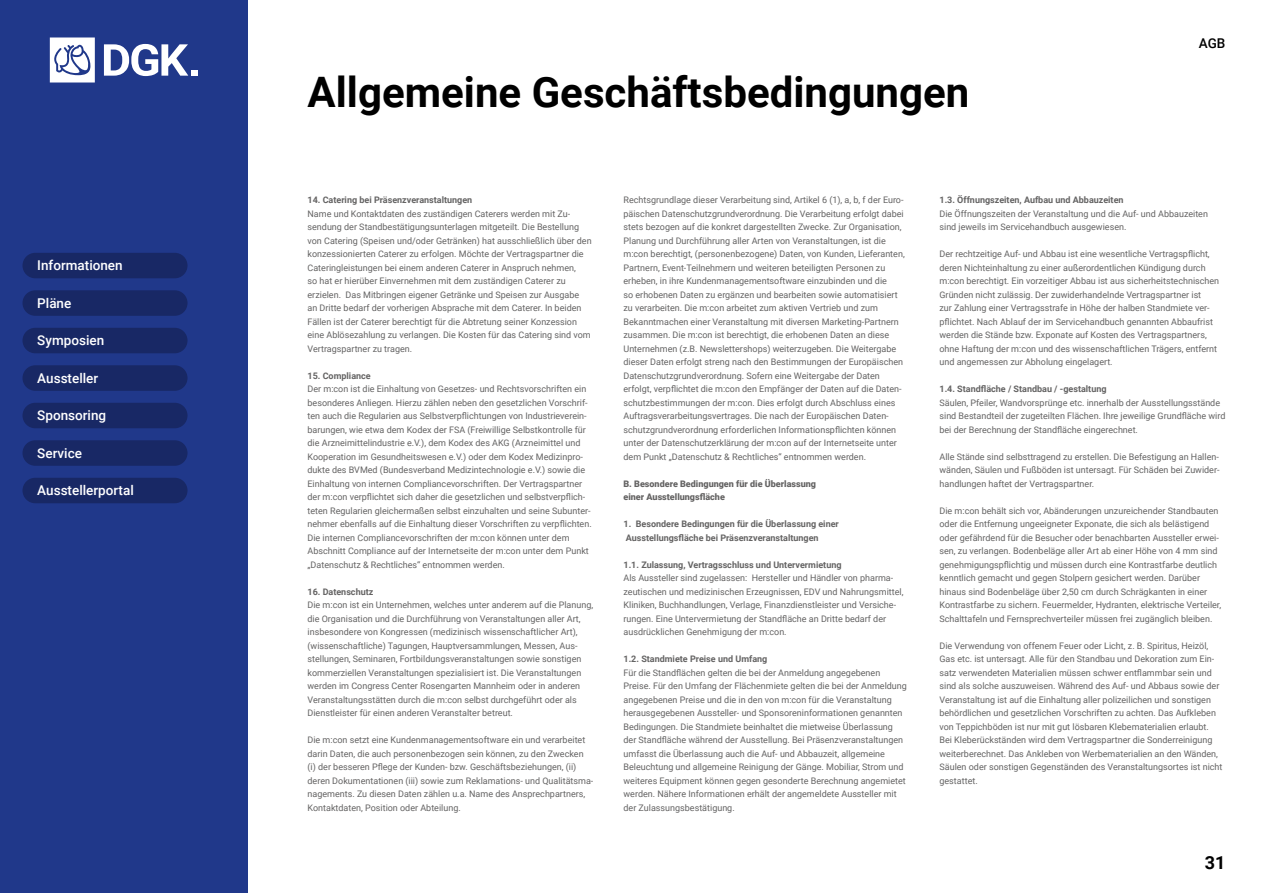
<style>
.page{position:relative;width:1263px;height:893px;background:#fff}
.page>*{position:absolute;margin:0;border:0;box-sizing:border-box;transform-origin:0 0}
.t1{font:700 42px "Roboto";color:#000}
.t2{font:700 18px "Roboto";color:#000}
.t3{font:500 13.5px "Roboto";color:#fff}
.t4{font:500 13.5px "Roboto";color:#000}
.t5{font:9px/13.5px "Roboto";color:#646363}
.t6{font:700 9px/13.5px "Roboto";color:#646363}
.t7{font:900 9px/13.5px "Roboto";color:#646363}
</style>
<div class="page">
<div style="left:0;top:0;width:248px;height:893px;background:#20388a"></div>
<svg style="left:50px;top:38px;width:45px;height:44px;background:#d5dae9"></svg>
<div style="left:191px;top:70px;width:7px;height:6px;background:#fff"></div>
<svg style="left:104px;top:44px;width:84px;height:32px"></svg>
<div style="left:22px;top:253px;width:166px;height:25px;background:#182865;border-radius:13px"></div>
<div style="left:22px;top:328px;width:166px;height:25px;background:#182865;border-radius:13px"></div>
<div style="left:22px;top:290px;width:166px;height:26px;background:#182865;border-radius:13px"></div>
<div style="left:22px;top:365px;width:166px;height:26px;background:#182865;border-radius:13px"></div>
<div style="left:22px;top:403px;width:166px;height:25px;background:#182865;border-radius:13px"></div>
<div style="left:22px;top:440px;width:166px;height:26px;background:#182865;border-radius:13px"></div>
<div style="left:22px;top:478px;width:166px;height:25px;background:#182865;border-radius:13px"></div>
<h3 class="t3" style="left:37px;top:256px;width:87px">Informationen</h3>
<h3 class="t3" style="left:37px;top:293px;width:36px">Pläne</h3>
<h3 class="t3" style="left:37px;top:331px;width:68px">Symposien</h3>
<h3 class="t3" style="left:37px;top:368px;width:62px">Aussteller</h3>
<h3 class="t3" style="left:37px;top:406px;width:70px">Sponsoring</h3>
<h3 class="t3" style="left:37px;top:443px;width:46px">Service</h3>
<h3 class="t3" style="left:37px;top:481px;width:98px">Ausstellerportal</h3>
<h1 class="t1" style="left:308px;top:62px;width:663px">Allgemeine Geschäftsbedingungen</h1>
<h3 class="t4" style="left:1199px;top:33px;width:28px">AGB</h3>
<p class="t6" style="left:308px;top:193px;width:166px">14. Catering bei Präsenzveranstaltungen</p>
<p class="t5" style="left:308px;top:206px;width:286px">Name und Kontaktdaten des zuständigen Caterers werden mit Zu&shy;sendung der Standbestätigungsunterlagen mitgeteilt. Die Bestellung von Catering (Speisen und/oder Getränken) hat ausschließlich über den konzessionierten Caterer zu erfolgen. Möchte der Vertragspartner die Cateringleistungen bei einem anderen Caterer in Anspruch nehmen,<br>so hat er hierüber Einvernehmen mit dem zuständigen Caterer zu erzielen. Das Mitbringen eigener Getränke und Speisen zur Ausgabe<br>an Dritte bedarf der vorherigen Absprache mit dem Caterer. In beiden Fällen ist der Caterer berechtigt für die Abtretung seiner Konzession eine Ablösezahlung zu verlangen. Die Kosten für das Catering sind vom Vertragspartner zu tragen.</p>
<p class="t6" style="left:308px;top:368px;width:65px">15. Compliance</p>
<p class="t5" style="left:308px;top:382px;width:286px">Der m:con ist die Einhaltung von Gesetzes- und Rechtsvorschriften ein besonderes Anliegen. Hierzu zählen neben den gesetzlichen Vorschrif&shy;ten auch die Regularien aus Selbstverpflichtungen von Industrieverein&shy;barungen, wie etwa dem Kodex der FSA (Freiwillige Selbstkontrolle für die Arzneimittelindustrie e.V.), dem Kodex des AKG (Arzneimittel und Kooperation im Gesundheitswesen e.V.) oder dem Kodex Medizinpro&shy;dukte des BVMed (Bundesverband Medizintechnologie e.V.) sowie die Einhaltung von internen Compliancevorschriften. Der Vertragspartner der m:con verpflichtet sich daher die gesetzlichen und selbstverpflich&shy;teten Regularien gleichermaßen selbst einzuhalten und seine Subunter&shy;nehmer ebenfalls auf die Einhaltung dieser Vorschriften zu verpflichten.<br>Die internen Compliancevorschriften der m:con können unter dem Abschnitt Compliance auf der Internetseite der m:con unter dem Punkt „Datenschutz &amp; Rechtliches“ entnommen werden.</p>
<p class="t6" style="left:308px;top:584px;width:67px">16. Datenschutz</p>
<p class="t5" style="left:308px;top:598px;width:287px">Die m:con ist ein Unternehmen, welches unter anderem auf die Planung, die Organisation und die Durchführung von Veranstaltungen aller Art, insbesondere von Kongressen (medizinisch wissenschaftlicher Art), (wissenschaftliche) Tagungen, Hauptversammlungen, Messen, Aus&shy;stellungen, Seminaren, Fortbildungsveranstaltungen sowie sonstigen kommerziellen Veranstaltungen spezialisiert ist. Die Veranstaltungen werden im Congress Center Rosengarten Mannheim oder in anderen Veranstaltungsstätten durch die m:con selbst durchgeführt oder als Dienstleister für einen anderen Veranstalter betreut.</p>
<p class="t5" style="left:308px;top:733px;width:287px">Die m:con setzt eine Kundenmanagementsoftware ein und verarbeitet darin Daten, die auch personenbezogen sein können, zu den Zwecken (i) der besseren Pflege der Kunden- bzw. Geschäftsbeziehungen, (ii) deren Dokumentationen (iii) sowie zum Reklamations- und Qualitätsma&shy;nagements. Zu diesen Daten zählen u.a. Name des Ansprechpartners, Kontaktdaten, Position oder Abteilung.</p>
<p class="t5" style="left:623px;top:193px;width:283px">Rechtsgrundlage dieser Verarbeitung sind, Artikel 6 (1), a, b, f der Euro&shy;päischen Datenschutzgrundverordnung. Die Verarbeitung erfolgt dabei stets bezogen auf die konkret dargestellten Zwecke. Zur Organisation, Planung und Durchführung aller Arten von Veranstaltungen, ist die m:con berechtigt, (personenbezogene) Daten, von Kunden, Lieferanten, Partnern, Event-Teilnehmern und weiteren beteiligten Personen zu erheben, in ihre Kundenmanagementsoftware einzubinden und die<br>so erhobenen Daten zu ergänzen und bearbeiten sowie automatisiert zu verarbeiten. Die m:con arbeitet zum aktiven Vertrieb und zum Bekanntmachen einer Veranstaltung mit diversen Marketing-Partnern zusammen. Die m:con ist berechtigt, die erhobenen Daten an diese Unternehmen (z.B. Newslettershops) weiterzugeben. Die Weitergabe dieser Daten erfolgt streng nach den Bestimmungen der Europäischen Datenschutzgrundverordnung. Sofern eine Weitergabe der Daten erfolgt, verpflichtet die m:con den Empfänger der Daten auf die Daten&shy;schutzbestimmungen der m:con. Dies erfolgt durch Abschluss eines Auftragsverarbeitungsvertrages. Die nach der Europäischen Daten&shy;schutzgrundverordnung erforderlichen Informationspflichten können unter der Datenschutzerklärung der m:con auf der Internetseite unter dem Punkt „Datenschutz &amp; Rechtliches“ entnommen werden.</p>
<p class="t7" style="left:623px;top:476px;width:194px">B. Besondere Bedingungen für die Überlassung einer Ausstellungsfläche</p>
<p class="t6" style="left:623px;top:517px;width:217px">1. Besondere Bedingungen für die Überlassung einer<br>Ausstellungsfläche bei Präsenzveranstaltungen</p>
<p class="t6" style="left:623px;top:557px;width:220px">1.1. Zulassung, Vertragsschluss und Untervermietung</p>
<p class="t5" style="left:623px;top:571px;width:281px">Als Aussteller sind zugelassen: Hersteller und Händler von pharma&shy;zeutischen und medizinischen Erzeugnissen, EDV und Nahrungsmittel, Kliniken, Buchhandlungen, Verlage, Finanzdienstleister und Versiche&shy;rungen. Eine Untervermietung der Standfläche an Dritte bedarf der ausdrücklichen Genehmigung der m:con.</p>
<p class="t6" style="left:623px;top:652px;width:145px">1.2. Standmiete Preise und Umfang</p>
<p class="t5" style="left:623px;top:665px;width:285px">Für die Standflächen gelten die bei der Anmeldung angegebenen Preise. Für den Umfang der Flächenmiete gelten die bei der Anmeldung angegebenen Preise und die in den von m:con für die Veranstaltung herausgegebenen Aussteller- und Sponsoreninformationen genannten Bedingungen. Die Standmiete beinhaltet die mietweise Überlassung der Standfläche während der Ausstellung. Bei Präsenzveranstaltungen umfasst die Überlassung auch die Auf- und Abbauzeit, allgemeine Beleuchtung und allgemeine Reinigung der Gänge. Mobiliar, Strom und weiteres Equipment können gegen gesonderte Berechnung angemietet werden. Nähere Informationen erhält der angemeldete Aussteller mit der Zulassungsbestätigung.</p>
<p class="t6" style="left:939px;top:193px;width:186px">1.3. Öffnungszeiten, Aufbau und Abbauzeiten</p>
<p class="t5" style="left:939px;top:206px;width:270px">Die Öffnungszeiten der Veranstaltung und die Auf- und Abbauzeiten sind jeweils im Servicehandbuch ausgewiesen.</p>
<p class="t5" style="left:939px;top:247px;width:281px">Der rechtzeitige Auf- und Abbau ist eine wesentliche Vertragspflicht, deren Nichteinhaltung zu einer außerordentlichen Kündigung durch m:con berechtigt. Ein vorzeitiger Abbau ist aus sicherheitstechnischen Gründen nicht zulässig. Der zuwiderhandelnde Vertragspartner ist<br>zur Zahlung einer Vertragsstrafe in Höhe der halben Standmiete ver&shy;pflichtet. Nach Ablauf der im Servicehandbuch genannten Abbaufrist werden die Stände bzw. Exponate auf Kosten des Vertragspartners, ohne Haftung der m:con und des wissenschaftlichen Trägers, entfernt und angemessen zur Abholung eingelagert.</p>
<p class="t6" style="left:939px;top:382px;width:169px">1.4. Standfläche / Standbau / -gestaltung</p>
<p class="t5" style="left:939px;top:395px;width:287px">Säulen, Pfeiler, Wandvorsprünge etc. innerhalb der Ausstellungsstände sind Bestandteil der zugeteilten Flächen. Ihre jeweilige Grundfläche wird bei der Berechnung der Standfläche eingerechnet.</p>
<p class="t5" style="left:939px;top:449px;width:282px;text-align:justify">Alle Stände sind selbsttragend zu erstellen. Die Befestigung an Hallen&shy;wänden, Säulen und Fußböden ist untersagt. Für Schäden bei Zuwider&shy;handlungen haftet der Vertragspartner.</p>
<p class="t5" style="left:939px;top:503px;width:283px">Die m:con behält sich vor, Abänderungen unzureichender Standbauten oder die Entfernung ungeeigneter Exponate, die sich als belästigend oder gefährdend für die Besucher oder benachbarten Aussteller erwei&shy;sen, zu verlangen. Bodenbeläge aller Art ab einer Höhe von 4 mm sind genehmigungspflichtig und müssen durch eine Kontrastfarbe deutlich kenntlich gemacht und gegen Stolpern gesichert werden. Darüber hinaus sind Bodenbeläge über 2,50 cm durch Schrägkanten in einer Kontrastfarbe zu sichern. Feuermelder, Hydranten, elektrische Verteiler, Schalttafeln und Fernsprechverteiler müssen frei zugänglich bleiben.</p>
<p class="t5" style="left:939px;top:638px;width:284px">Die Verwendung von offenem Feuer oder Licht, z. B. Spiritus, Heizöl, Gas etc. ist untersagt. Alle für den Standbau und Dekoration zum Ein&shy;satz verwendeten Materialien müssen schwer entflammbar sein und sind als solche auszuweisen. Während des Auf- und Abbaus sowie der Veranstaltung ist auf die Einhaltung aller polizeilichen und sonstigen behördlichen und gesetzlichen Vorschriften zu achten. Das Aufkleben von Teppichböden ist nur mit gut lösbaren Klebematerialien erlaubt.<br>Bei Kleberückständen wird dem Vertragspartner die Sonderreinigung weiterberechnet. Das Ankleben von Werbematerialien an den Wänden, Säulen oder sonstigen Gegenständen des Veranstaltungsortes ist nicht gestattet.</p>
<h2 class="t2" style="left:1205px;top:850px;width:22px">31</h2>
</div>
